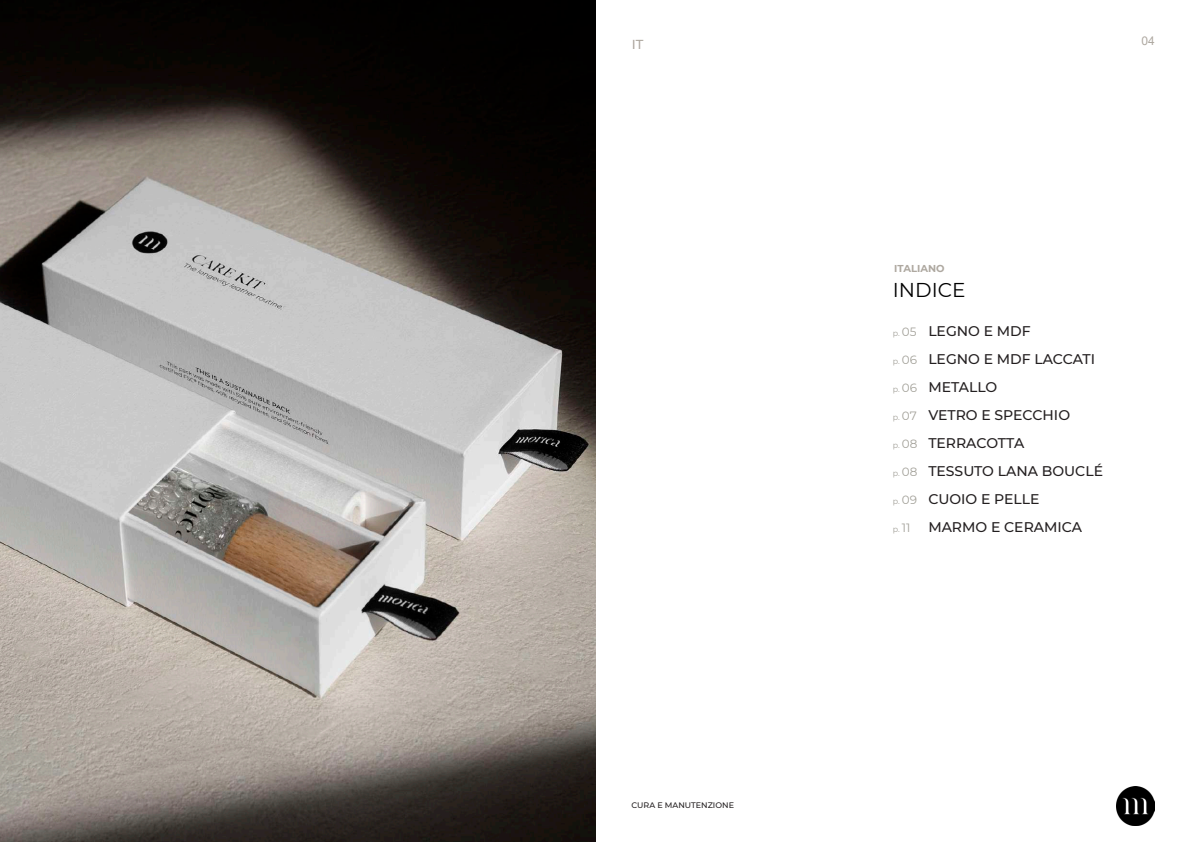
<style>
.page{position:relative;width:1191px;height:842px;background:#fff}
.page>*{position:absolute;margin:0;border:0;box-sizing:border-box;transform-origin:0 0}
.t1{font:20px "Montserrat";color:#000}
.t2{font:500 14px/28px "Montserrat";color:#231f20}
.t3{font:500 13px "Montserrat";color:#aea8a0}
.t4{font:12px "Arial";color:#aea8a0}
.t5{font:700 10px "Montserrat";color:#aea8a0}
.t6{font:8px "Montserrat";color:#a3a199}
.t7{font:500 8px "Montserrat";color:#231f20}
.s1{font-size:12px}
</style>
<div class="page">
<img style="left:1116px;top:786px;width:39px;height:39px">
<img style="left:0;top:0;width:595px;height:842px">
<p class="t3" style="left:632px;top:35px;width:13px">IT</p>
<p class="t7" style="left:631px;top:800px;width:104px">CURA E MANUTENZIONE</p>
<p class="t4" style="left:1141px;top:32px;width:15px">04</p>
<p class="t5" style="left:894px;top:261px;width:52px">ITALIANO</p>
<h1 class="t1" style="left:893px;top:276px;width:74px">INDICE</h1>
<p class="t6" style="left:893px;top:328px;width:25px">p. <span class="s1">05</span></p>
<p class="t6" style="left:893px;top:356px;width:26px">p. <span class="s1">06</span></p>
<p class="t6" style="left:893px;top:384px;width:26px">p. <span class="s1">06</span></p>
<p class="t6" style="left:893px;top:412px;width:26px">p. <span class="s1">07</span></p>
<p class="t6" style="left:893px;top:440px;width:26px">p. <span class="s1">08</span></p>
<p class="t6" style="left:893px;top:468px;width:26px">p. <span class="s1">08</span></p>
<p class="t6" style="left:893px;top:496px;width:26px">p. <span class="s1">09</span></p>
<p class="t6" style="left:893px;top:524px;width:19px">p. <span class="s1">11</span></p>
<p class="t2" style="left:928px;top:316px;width:176px">LEGNO E MDF<br>LEGNO E MDF LACCATI<br>METALLO<br>VETRO E SPECCHIO<br>TERRACOTTA<br>TESSUTO LANA BOUCLÉ<br>CUOIO E PELLE<br>MARMO E CERAMICA</p>
</div>
